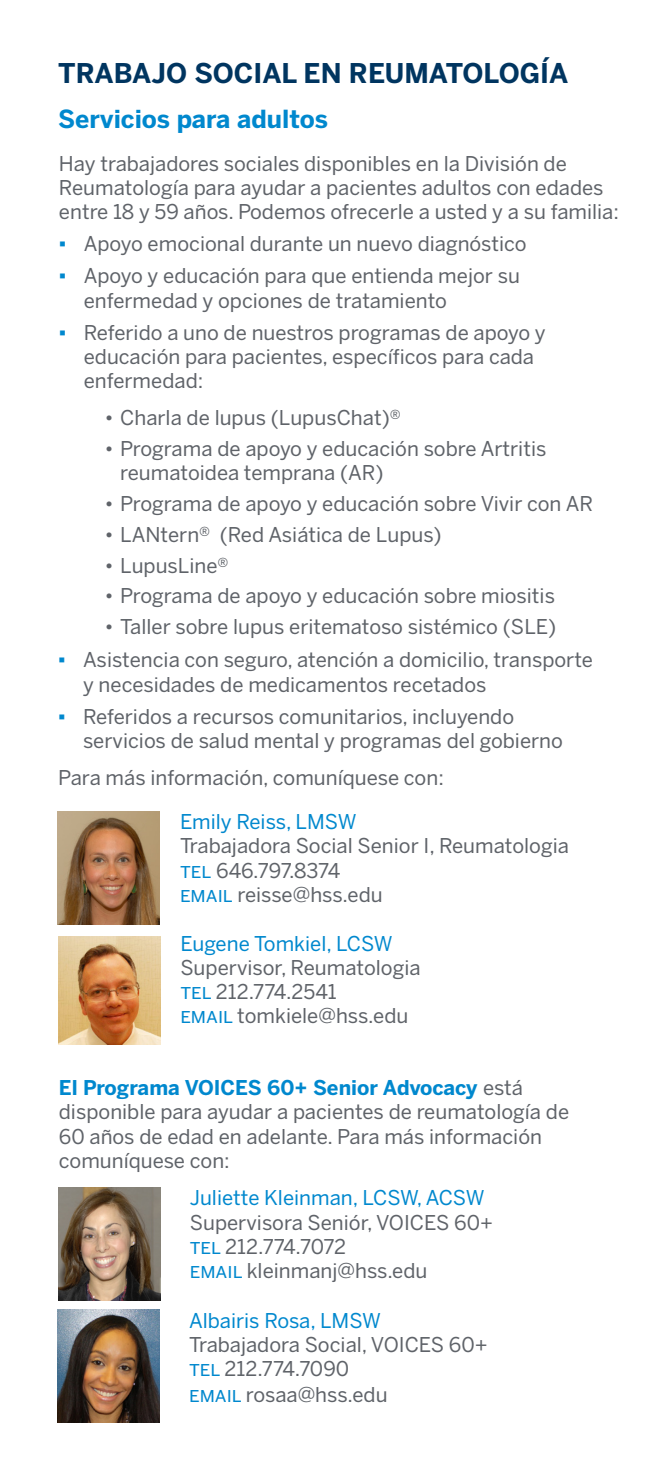
<style>
.page{position:relative;width:648px;height:1458px;background:#fff}
.page>*{position:absolute;margin:0;border:0;box-sizing:border-box;transform-origin:0 0}
.t1{font:700 27px "Benton Sans";color:#003560}
.t2{font:700 24.75px "Benton Sans";color:#0088ce}
.t3{font:20.25px/24.3px "Benton Sans";color:#5f6369}
.t4{font:20.25px "Benton Sans";color:#0088ce}
.t5{font:20.25px "Benton Sans";letter-spacing:-.025em;color:#5f6369}
.s1{font-family:"Arial Narrow";font-size:21.38px;color:#0088ce}
.s2{font-family:"Benton Sans Regular SC";color:#0088ce}
.s3{font-weight:700;color:#0088ce}
</style>
<div class="page">
<img style="left:58px;top:811px;width:102px;height:114px">
<img style="left:58px;top:937px;width:102px;height:107px">
<img style="left:58px;top:1187px;width:102px;height:113px">
<img style="left:57px;top:1309px;width:102px;height:114px">
<p class="t1" style="left:58px;top:56px;width:512px">TRABAJO SOCIAL EN REUMATOLOGÍA</p>
<p class="t2" style="left:58px;top:104px;width:271px">Servicios para adultos</p>
<p class="t3" style="left:59px;top:151px;width:562px">Hay trabajadores sociales disponibles en la División de<br>Reumatología para ayudar a pacientes adultos con edades entre 18 y 59 años. Podemos ofrecerle a usted y a su familia:</p>
<p class="t3" style="left:59px;top:232px;width:469px"><span class="s1">▪</span> Apoyo emocional durante un nuevo diagnóstico</p>
<p class="t3" style="left:84px;top:264px;width:438px;text-indent:-25px"><span class="s1">▪</span> Apoyo y educación para que entienda mejor su enfermedad y opciones de tratamiento</p>
<p class="t3" style="left:84px;top:320px;width:464px;text-indent:-25px"><span class="s1">▪</span> Referido a uno de nuestros programas de apoyo y educación para pacientes, específicos para cada enfermedad:</p>
<p class="t3" style="left:104px;top:406px;width:298px">• Charla de lupus (LupusChat)®</p>
<p class="t3" style="left:120px;top:437px;width:428px;text-indent:-16px">• Programa de apoyo y educación sobre Artritis reumatoidea temprana (AR)</p>
<p class="t3" style="left:104px;top:492px;width:490px">• Programa de apoyo y educación sobre Vivir con AR</p>
<p class="t3" style="left:104px;top:522px;width:339px">• LANtern® (Red Asiática de Lupus)</p>
<p class="t3" style="left:104px;top:553px;width:126px">• LupusLine®</p>
<p class="t3" style="left:104px;top:584px;width:452px">• Programa de apoyo y educación sobre miositis</p>
<p class="t3" style="left:104px;top:615px;width:453px">• Taller sobre lupus eritematoso sistémico (SLE)</p>
<p class="t3" style="left:83px;top:648px;width:512px;text-indent:-25px"><span class="s1">▪</span> Asistencia con seguro, atención a domicilio, transporte y necesidades de medicamentos recetados</p>
<p class="t3" style="left:83px;top:704px;width:481px;text-indent:-25px"><span class="s1">▪</span> Referidos a recursos comunitarios, incluyendo servicios de salud mental y programas del gobierno</p>
<p class="t3" style="left:58px;top:765px;width:387px">Para más información, comuníquese con:</p>
<p class="t4" style="left:180px;top:810px;width:178px">Emily Reiss, LMSW</p>
<p class="t3" style="left:180px;top:834px;width:391px">Trabajadora Social Senior I, Reumatologia</p>
<p class="t3" style="left:180px;top:858px;width:162px"><span class="s2">TEL</span> 646.797.8374</p>
<p class="t3" style="left:180px;top:883px;width:204px"><span class="s2">EMAIL</span> reisse@hss.edu</p>
<p class="t4" style="left:180px;top:931px;width:214px">Eugene Tomkiel, LCSW</p>
<p class="t3" style="left:180px;top:955px;width:242px">Supervisor, Reumatologia</p>
<p class="t3" style="left:180px;top:980px;width:158px"><span class="s2">TEL</span> 212.774.2541</p>
<p class="t3" style="left:180px;top:1004px;width:230px"><span class="s2">EMAIL</span> tomkiele@hss.edu</p>
<p class="t3" style="left:59px;top:1076px;width:512px"><span class="s3">El Programa VOICES 60+ Senior Advocacy</span> está disponible para ayudar a pacientes de reumatología de 60 años de edad en adelante. Para más información comuníquese con:</p>
<p class="t4" style="left:190px;top:1186px;width:296px">Juliette Kleinman, LCSW, ACSW</p>
<p class="t3" style="left:190px;top:1210px;width:305px">Supervisora Seniór, VOICES 60+</p>
<p class="t5" style="left:190px;top:1235px;width:158px"><span class="s2">TEL</span> 212.774.7072</p>
<p class="t3" style="left:190px;top:1259px;width:239px"><span class="s2">EMAIL</span> kleinmanj@hss.edu</p>
<p class="t4" style="left:189px;top:1308px;width:193px">Albairis Rosa, LMSW</p>
<p class="t3" style="left:189px;top:1332px;width:300px">Trabajadora Social, VOICES 60+</p>
<p class="t3" style="left:189px;top:1357px;width:162px"><span class="s2">TEL</span> 212.774.7090</p>
<p class="t3" style="left:189px;top:1382px;width:200px"><span class="s2">EMAIL</span> rosaa@hss.edu</p>
</div>
